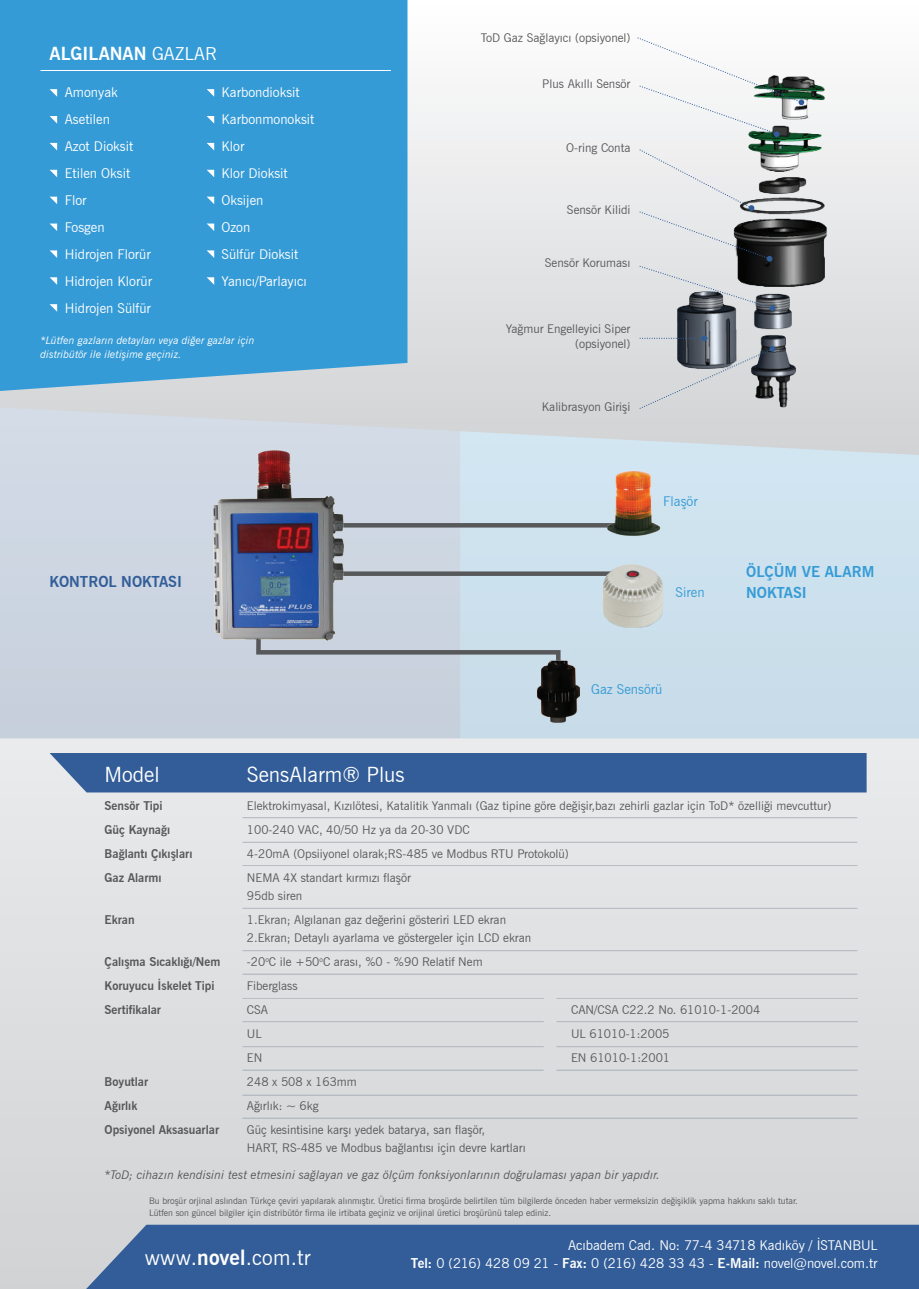
<style>
.page{position:relative;width:919px;height:1289px;background:#fff}
.page>*{position:absolute;margin:0;border:0;box-sizing:border-box;transform-origin:0 0}
.t1{font:21.15px "News Gothic BT";color:#fff}
.t2{font:21px "News Gothic BT";letter-spacing:.01em;color:#fff}
.t3{font:700 18px "News Gothic BT";color:#fff}
.t4{font:700 15px/21px "News Gothic BT";color:#359bd6}
.t5{font:700 15px "News Gothic BT";color:#325d98}
.t6{font:13.5px/27px "News Gothic BT";color:#fff}
.t7{font:13.5px "News Gothic BT";color:#359bd6}
.t8{font:12px/24px "News Gothic BT";color:#57585a}
.t9{font:700 12px/24px "News Gothic BT";color:#57585a}
.t10{font:italic 12px "News Gothic BT";color:#57585a}
.t11{font:italic 10.5px/13.5px "News Gothic BT";color:#fff}
.t12{font:9px/12px "News Gothic BT";color:#57585a}
.s1{font-weight:400}
.s2{font-weight:700}
</style>
<div class="page">
<div style="left:0;top:340px;width:918px;height:948px;background:#dddee0"></div>
<div style="left:0;top:455px;width:460px;height:283px;background:#cbd4e1"></div>
<div style="left:460px;top:455px;width:458px;height:283px;background:#cce0ed"></div>
<svg style="left:0;top:0;width:918px;height:455px"></svg>
<div style="left:0;top:0;width:407px;height:391px;background:#359bd6"></div>
<div style="left:86px;top:1224px;width:832px;height:64px;background:#325d98"></div>
<div style="left:50px;top:753px;width:816px;height:39px;background:#325d98"></div>
<hr style="left:243px;top:817px;width:613px;height:1px;background:#bcbdc0">
<hr style="left:243px;top:842px;width:613px;height:1px;background:#bcbdc0">
<hr style="left:243px;top:865px;width:613px;height:1px;background:#bcbdc0">
<hr style="left:243px;top:908px;width:613px;height:1px;background:#bcbdc0">
<hr style="left:243px;top:950px;width:613px;height:1px;background:#bcbdc0">
<hr style="left:243px;top:973px;width:613px;height:1px;background:#bcbdc0">
<hr style="left:243px;top:998px;width:300px;height:1px;background:#bcbdc0">
<hr style="left:243px;top:1021px;width:300px;height:1px;background:#bcbdc0">
<hr style="left:243px;top:1046px;width:300px;height:1px;background:#bcbdc0">
<hr style="left:243px;top:1069px;width:300px;height:1px;background:#bcbdc0">
<hr style="left:556px;top:998px;width:301px;height:1px;background:#bcbdc0">
<hr style="left:556px;top:1021px;width:301px;height:1px;background:#bcbdc0">
<hr style="left:556px;top:1046px;width:301px;height:1px;background:#bcbdc0">
<hr style="left:556px;top:1069px;width:301px;height:1px;background:#bcbdc0">
<hr style="left:243px;top:1094px;width:613px;height:1px;background:#bcbdc0">
<hr style="left:243px;top:1117px;width:613px;height:1px;background:#bcbdc0">
<svg style="left:50px;top:89px;width:7px;height:8px"></svg>
<svg style="left:50px;top:116px;width:7px;height:8px"></svg>
<svg style="left:50px;top:143px;width:7px;height:7px"></svg>
<svg style="left:50px;top:170px;width:7px;height:7px"></svg>
<svg style="left:50px;top:197px;width:7px;height:7px"></svg>
<svg style="left:50px;top:223px;width:7px;height:8px"></svg>
<svg style="left:50px;top:250px;width:7px;height:8px"></svg>
<svg style="left:50px;top:277px;width:7px;height:8px"></svg>
<svg style="left:50px;top:304px;width:7px;height:8px"></svg>
<svg style="left:207px;top:89px;width:7px;height:8px"></svg>
<svg style="left:207px;top:116px;width:7px;height:8px"></svg>
<svg style="left:207px;top:143px;width:7px;height:7px"></svg>
<svg style="left:207px;top:170px;width:7px;height:7px"></svg>
<svg style="left:207px;top:197px;width:7px;height:7px"></svg>
<svg style="left:207px;top:223px;width:7px;height:8px"></svg>
<svg style="left:207px;top:250px;width:7px;height:8px"></svg>
<svg style="left:207px;top:277px;width:7px;height:8px"></svg>
<hr style="left:40px;top:70px;width:351px;height:1px;background:#fff">
<img style="left:661px;top:72px;width:192px;height:339px">
<svg style="left:636px;top:37px;width:168px;height:100px"></svg>
<svg style="left:638px;top:148px;width:137px;height:163px;background:#c2c4c5"></svg>
<svg style="left:638px;top:335px;width:137px;height:75px"></svg>
<img style="left:163px;top:447px;width:556px;height:278px">
<h3 class="t3" style="left:50px;top:43px;width:169px">ALGILANAN <span class="s1">GAZLAR</span></h3>
<p class="t6" style="left:65px;top:78px;width:89px">Amonyak<br>Asetilen<br>Azot Dioksit<br>Etilen Oksit<br>Flor<br>Fosgen<br>Hidrojen Florür<br>Hidrojen Klorür<br>Hidrojen Sülfür</p>
<p class="t6" style="left:221px;top:78px;width:94px">Karbondioksit<br>Karbonmonoksit<br>Klor<br>Klor Dioksit<br>Oksijen<br>Ozon<br>Sülfür Dioksit<br>Yanıcı/Parlayıcı</p>
<p class="t11" style="left:40px;top:334px;width:215px">*Lütfen gazların detayları veya diğer gazlar için distribütör ile iletişime geçiniz.</p>
<p class="t5" style="left:50px;top:572px;width:134px">KONTROL NOKTASI</p>
<h1 class="t1" style="left:105px;top:761px;width:57px">Model</h1>
<h1 class="t1" style="left:247px;top:761px;width:159px">SensAlarm® Plus</h1>
<p class="t8" style="left:480px;top:25px;width:151px">ToD Gaz Sağlayıcı (opsiyonel)</p>
<p class="t8" style="left:542px;top:71px;width:90px">Plus Akıllı Sensör</p>
<p class="t8" style="left:566px;top:136px;width:66px">O-ring Conta</p>
<p class="t8" style="left:567px;top:197px;width:65px">Sensör Kilidi</p>
<p class="t8" style="left:545px;top:251px;width:87px">Sensör Koruması</p>
<p class="t8" style="left:505px;top:321px;width:126px;line-height:14.9px;text-align:right">Yağmur Engelleyici Siper (opsiyonel)</p>
<p class="t8" style="left:541px;top:395px;width:90px">Kalibrasyon Girişi</p>
<p class="t7" style="left:663px;top:493px;width:36px">Flaşör</p>
<p class="t7" style="left:675px;top:584px;width:31px">Siren</p>
<p class="t7" style="left:591px;top:681px;width:73px">Gaz Sensörü</p>
<p class="t4" style="left:746px;top:560px;width:130px">ÖLÇÜM VE ALARM<br>NOKTASI</p>
<p class="t9" style="left:105px;top:793px;width:89px">Sensör Tipi<br>Güç Kaynağı<br>Bağlantı Çıkışları<br>Gaz Alarmı</p>
<p class="t9" style="left:105px;top:907px;width:32px">Ekran</p>
<p class="t9" style="left:105px;top:949px;width:117px">Çalışma Sıcaklığı/Nem<br>Koruyucu İskelet Tipi<br>Sertifikalar</p>
<p class="t9" style="left:105px;top:1069px;width:116px">Boyutlar<br>Ağırlık<br>Opsiyonel Aksasuarlar</p>
<p class="t8" style="left:247px;top:793px;width:586px">Elektrokimyasal, Kızılötesi, Katalitik Yanmalı (Gaz tipine göre değişir,bazı zehirli gazlar için ToD* özelliği mevcuttur)<br>100-240 VAC, 40/50 Hz ya da 20-30 VDC<br>4-20mA (Opsiiyonel olarak;RS-485 ve Modbus RTU Protokolü)<br>NEMA 4X standart kırmızı flaşör</p>
<p class="t8" style="left:247px;top:883px;width:261px">95db siren<br>1.Ekran; Algılanan gaz değerini gösteriri LED ekran</p>
<p class="t8" style="left:247px;top:925px;width:286px">2.Ekran; Detaylı ayarlama ve göstergeler için LCD ekran -20<sup>o</sup>C ile +50<sup>o</sup>C arası, %0 - %90 Relatif Nem<br>Fiberglass<br>CSA</p>
<p class="t8" style="left:571px;top:997px;width:191px">CAN/CSA C22.2 No. 61010-1-2004</p>
<p class="t8" style="left:247px;top:1021px;width:16px">UL</p>
<p class="t8" style="left:571px;top:1021px;width:100px">UL 61010-1:2005</p>
<p class="t8" style="left:247px;top:1045px;width:17px">EN</p>
<p class="t8" style="left:571px;top:1045px;width:100px">EN 61010-1:2001</p>
<p class="t8" style="left:247px;top:1069px;width:240px">248 x 508 x 163mm<br>Ağırlık: ~ 6kg<br>Güç kesintisine karşı yedek batarya, sarı flaşör,</p>
<p class="t8" style="left:247px;top:1135px;width:280px">HART, RS-485 ve Modbus bağlantısı için devre kartları</p>
<p class="t10" style="left:105px;top:1167px;width:557px">*ToD; cihazın kendisini test etmesini sağlayan ve gaz ölçüm fonksiyonlarının doğrulaması yapan bir yapıdır.</p>
<p class="t12" style="left:149px;top:1194px;width:650px">Bu broşür orjinal aslından Türkçe çeviri yapılarak alınmıştır. Üretici firma broşürde belirtilen tüm bilgilerde önceden haber vermeksizin değişiklik yapma hakkını saklı tutar.<br>Lütfen son güncel bilgiler için distribütör firma ile irtibata geçiniz ve orijinal üretici broşürünü talep ediniz.</p>
<h2 class="t2" style="left:145px;top:1244px;width:167px">www.<span class="s2">novel</span>.com.tr</h2>
<p class="t6" style="left:411px;top:1235px;width:468px;line-height:18px;text-align:right">Acıbadem Cad. No: 77-4 34718 Kadıköy / İSTANBUL<br><span class="s2">Tel:</span> 0 (216) 428 09 21 - <span class="s2">Fax:</span> 0 (216) 428 33 43 - <span class="s2">E-Mail:</span> novel@novel.com.tr</p>
</div>
